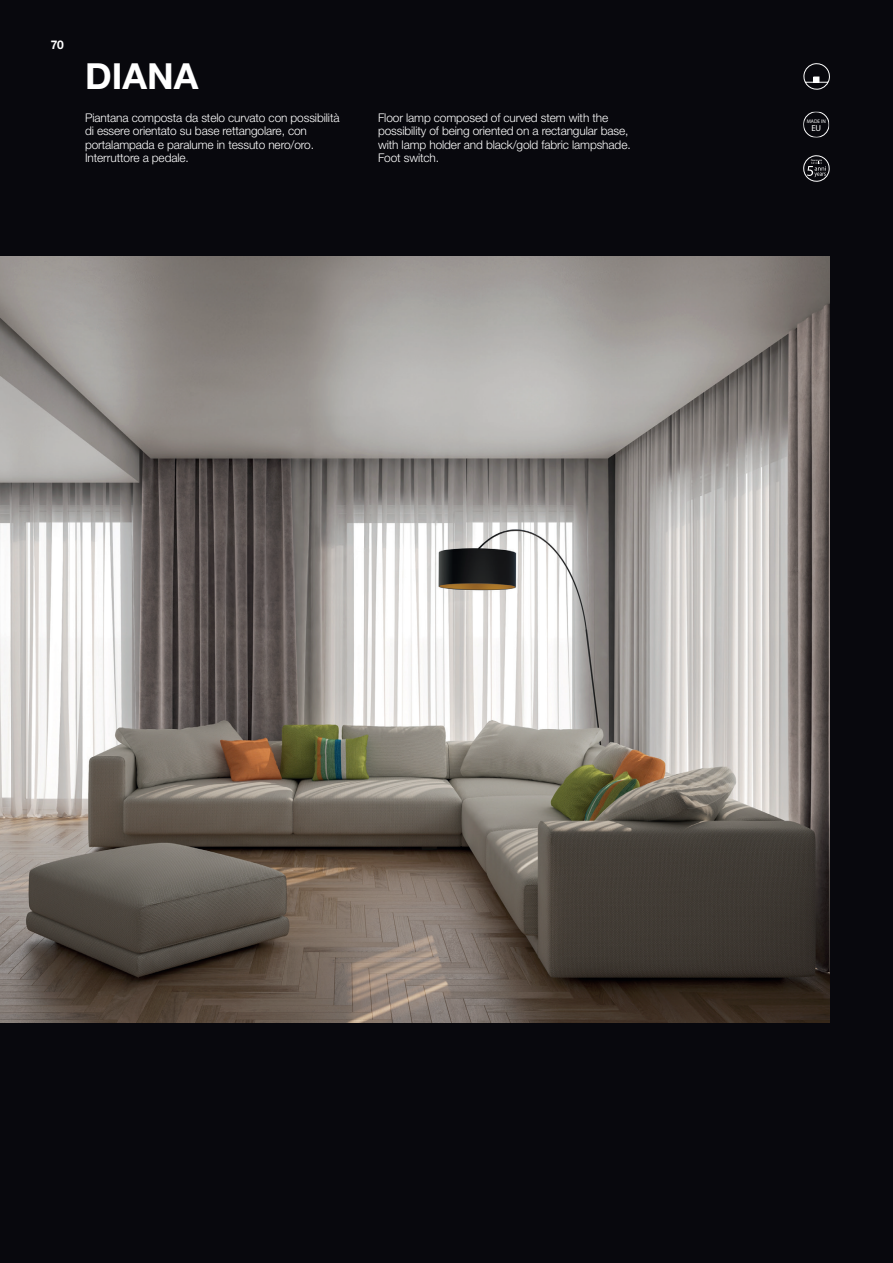
<style>
.page{position:relative;width:893px;height:1263px;background:#08080d}
.page>*{position:absolute;margin:0;border:0;box-sizing:border-box;transform-origin:0 0}
.t1{font:700 36px "Helvetica Neue LT Std";color:#fff}
.t2{font:300 12px/13.5px "Helvetica Neue LT Std";letter-spacing:-.01em;color:#fff}
.t3{font:700 12px "Helvetica Neue LT Std";color:#fff}
.t4{font:8.7px "Myriad Pro";color:#fff}
.t5{font:5.25px "Myriad Pro";color:#fff}
</style>
<div class="page">
<img style="left:0;top:257px;width:829px;height:765px">
<svg style="left:803px;top:63px;width:27px;height:27px"></svg>
<svg style="left:803px;top:112px;width:26px;height:25px"></svg>
<svg style="left:803px;top:156px;width:26px;height:25px"></svg>
<p class="t3" style="left:51px;top:37px;width:14px">70</p>
<h1 class="t1" style="left:85px;top:54px;width:115px">DIANA</h1>
<p class="t2" style="left:85px;top:110px;width:256px">Piantana composta da stelo curvato con possibilità di essere orientato su base rettangolare, con portalampada e paralume in tessuto nero/oro.<br>Interruttore a pedale.</p>
<p class="t2" style="left:378px;top:110px;width:254px">Floor lamp composed of curved stem with the possibility of being oriented on a rectangular base, with lamp holder and black/gold fabric lampshade.<br>Foot switch.</p>
<p class="t5" style="left:807px;top:118px;width:21px">MADE IN</p>
<p class="t4" style="left:811px;top:122px;width:11px">EU</p>
</div>
